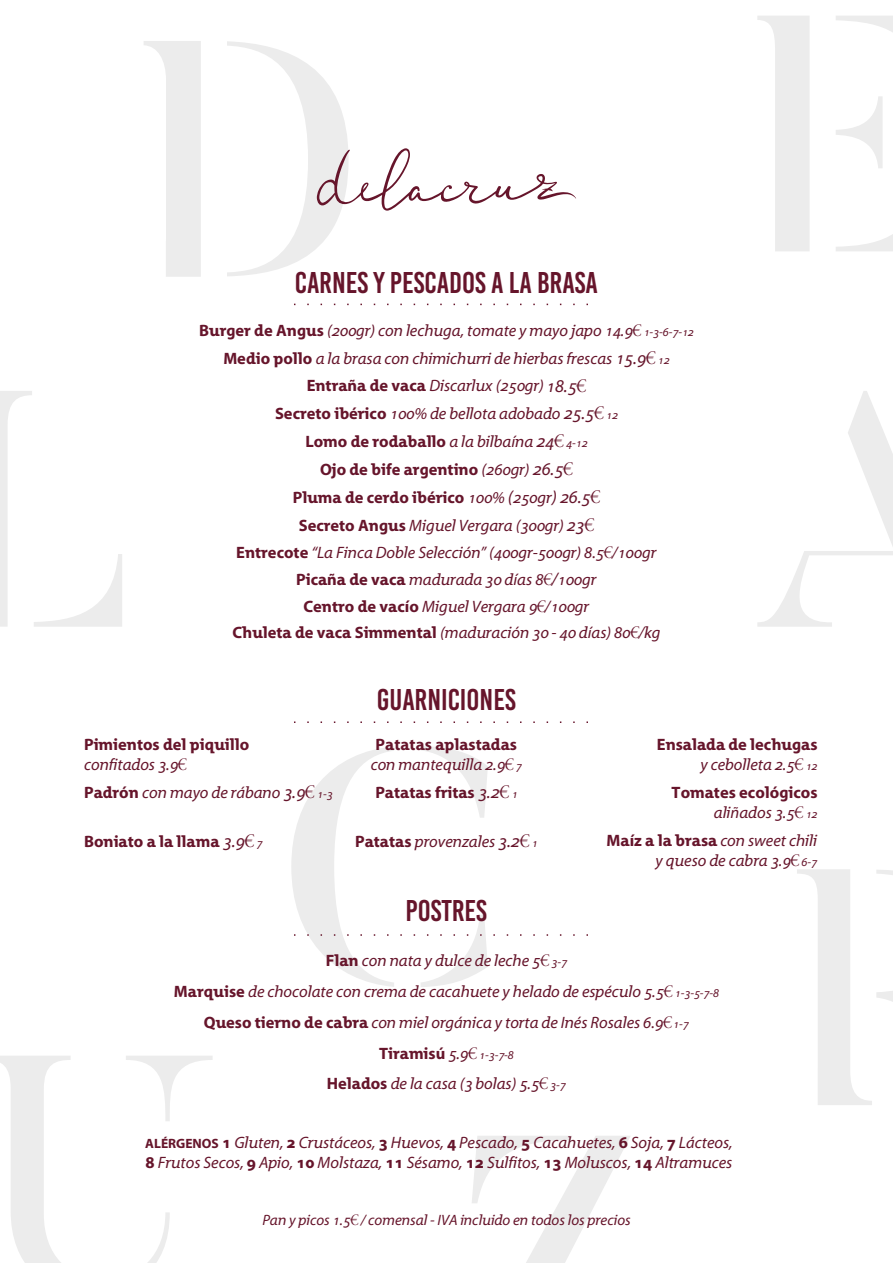
<style>
.page{position:relative;width:893px;height:1263px;background:#fff}
.page>*{position:absolute;margin:0;border:0;box-sizing:border-box;transform-origin:0 0}
.t1{font:30px "Bebas Kai";color:#66152b}
.t2{font:italic 16.5px/30.8px "Grandesign Neue Roman";color:#66152b;text-align:center}
.t3{font:700 16.5px/19.5px "Grandesign Neue Roman";color:#66152b;text-align:right}
.t4{font:italic 15px "Grandesign Neue Roman";color:#66152b}
.s1{font-weight:700;font-style:normal}
.s2{font-size:12px}
.s3{font-size:18px}
.s4{font-weight:400;font-style:italic}
.s5{font-weight:400;font-style:italic;font-size:18px}
.s6{font-weight:400;font-style:italic;font-size:12px}
.s7{font-weight:700;font-style:normal;font-size:13.5px}
</style>
<div class="page">
<svg style="left:144px;top:41px;width:57px;height:236px"></svg>
<svg style="left:836px;top:234px;width:57px;height:17px"></svg>
<svg style="left:757px;top:16px;width:53px;height:235px"></svg>
<svg style="left:836px;top:96px;width:47px;height:72px"></svg>
<svg style="left:836px;top:16px;width:57px;height:16px"></svg>
<svg style="left:0;top:391px;width:122px;height:236px"></svg>
<svg style="left:757px;top:391px;width:136px;height:236px"></svg>
<svg style="left:797px;top:869px;width:96px;height:236px"></svg>
<svg style="left:0;top:1056px;width:213px;height:207px"></svg>
<svg style="left:472px;top:1136px;width:158px;height:127px"></svg>
<svg style="left:227px;top:41px;width:349px;height:235px"></svg>
<svg style="left:294px;top:721px;width:294px;height:2px"></svg>
<svg style="left:291px;top:746px;width:297px;height:241px"></svg>
<svg style="left:294px;top:304px;width:294px;height:1px"></svg>
<h1 class="t1" style="left:295px;top:266px;width:305px">CARNES Y PESCADOS A LA BRASA</h1>
<p class="t2" style="left:199px;top:315px;width:496px"><span class="s1">Burger de Angus</span> (200gr) con lechuga, tomate y mayo japo 14.9€ <span class="s2">1-3-6-7-12</span></p>
<p class="t2" style="left:223px;top:343px;width:448px"><span class="s1">Medio pollo</span> a la brasa con chimichurri de hierbas frescas <span class="s3">15.9€</span> <span class="s2">12</span></p>
<p class="t2" style="left:307px;top:370px;width:280px"><span class="s1">Entraña de vaca</span> Discarlux (250gr) <span class="s3">18.5€</span></p>
<p class="t2" style="left:275px;top:400px;width:344px;line-height:27.9px"><span class="s1">Secreto ibérico</span> 100% de bellota adobado <span class="s3">25.5€</span> <span class="s2">12<br></span><span class="s1">Lomo de rodaballo</span> a la bilbaína <span class="s3">24€</span> <span class="s2">4-12</span></p>
<p class="t3" style="left:293px;top:456px;width:308px;line-height:27.9px;text-align:center">Ojo de bife argentino <span class="s4">(260gr)</span> <span class="s5">26.5€<br></span>Pluma de cerdo ibérico <span class="s4">100%</span> <span class="s5">(</span><span class="s4">250gr</span><span class="s5">) 26.5€</span></p>
<p class="t2" style="left:236px;top:512px;width:421px;line-height:26.5px"><span class="s1">Secreto Angus</span> Miguel Vergara (300gr) <span class="s3">23€<br></span><span class="s1">Entrecote</span> “La Finca Doble Selección” (400gr-500gr) 8.5€/100gr</p>
<p class="t2" style="left:296px;top:564px;width:302px"><span class="s1">Picaña de vaca</span> madurada 30 días 8€<span class="s3">/</span>100gr</p>
<p class="t2" style="left:303px;top:591px;width:287px"><span class="s1">Centro de vacío</span> Miguel Vergara 9€/100gr</p>
<p class="t2" style="left:232px;top:617px;width:430px"><span class="s1">Chuleta de vaca Simmental</span> (maduración 30 - 40 días) 80€/kg</p>
<p class="t3" style="left:84px;top:735px;width:167px">Pimientos del piquillo</p>
<p class="t2" style="left:84px;top:750px;width:250px;line-height:28.3px;text-align:left">confitados 3.9€<br><span class="s1">Padrón</span> con mayo de rábano <span class="s3">3.9€</span> <span class="s2">1-3</span></p>
<p class="t3" style="left:84px;top:832px;width:180px">Boniato a la llama <span class="s5">3.9€</span> <span class="s6">7</span></p>
<h1 class="t1" style="left:377px;top:684px;width:140px">GUARNICIONES</h1>
<p class="t2" style="left:371px;top:735px;width:153px;line-height:19.5px;text-align:left"><span class="s1">Patatas aplastadas </span>con mantequilla 2.9€ <span class="s2">7</span></p>
<p class="t3" style="left:375px;top:783px;width:144px">Patatas fritas <span class="s5">3.2€</span> <span class="s6">1</span></p>
<p class="t2" style="left:355px;top:826px;width:184px"><span class="s1">Patatas</span> provenzales <span class="s3">3.2€</span> <span class="s2">1</span></p>
<h1 class="t1" style="left:406px;top:894px;width:83px">POSTRES</h1>
<p class="t3" style="left:657px;top:735px;width:162px">Ensalada de lechugas <span class="s4">y cebolleta 2.5€</span> <span class="s6">12</span></p>
<p class="t3" style="left:672px;top:783px;width:147px">Tomates ecológicos <span class="s4">aliñados 3.5€</span> <span class="s6">12</span></p>
<p class="t2" style="left:607px;top:831px;width:212px;line-height:19.5px;text-align:right"><span class="s1">Maíz a la brasa</span> con sweet chili y queso de cabra 3.9€ <span class="s2">6-7</span></p>
<p class="t2" style="left:174px;top:946px;width:547px"><span class="s1">Flan</span> con nata y dulce de leche 5€ <span class="s2">3-7<br></span><span class="s1">Marquise</span> de chocolate con crema de cacahuete y helado de espéculo 5.5€ <span class="s2">1-3-5-7-8</span></p>
<p class="t2" style="left:204px;top:1007px;width:486px"><span class="s1">Queso tierno de cabra</span> con miel orgánica y torta de Inés Rosales 6.9€ <span class="s2">1-7<br></span><span class="s1">Tiramisú</span> 5.9€ <span class="s2">1-3-7-8<br></span><span class="s1">Helados</span> de la casa (3 bolas) 5.5€ <span class="s2">3-7</span></p>
<p class="t2" style="left:145px;top:1133px;width:589px;line-height:19.5px;text-align:left"><span class="s7">ALÉRGENOS</span> <span class="s1">1</span> Gluten, <span class="s1">2</span> Crustáceos, <span class="s1">3</span> Huevos, <span class="s1">4</span> Pescado, <span class="s1">5</span> Cacahuetes, <span class="s1">6</span> Soja, <span class="s1">7</span> Lácteos,<br><span class="s1">8</span> Frutos Secos, <span class="s1">9</span> Apio, <span class="s1">10</span> Molstaza, <span class="s1">11</span> Sésamo, <span class="s1">12</span> Sulfitos, <span class="s1">13</span> Moluscos, <span class="s1">14</span> Altramuces</p>
<p class="t4" style="left:262px;top:1211px;width:370px">Pan y picos 1.5€ / comensal - IVA incluido en todos los precios</p>
</div>
